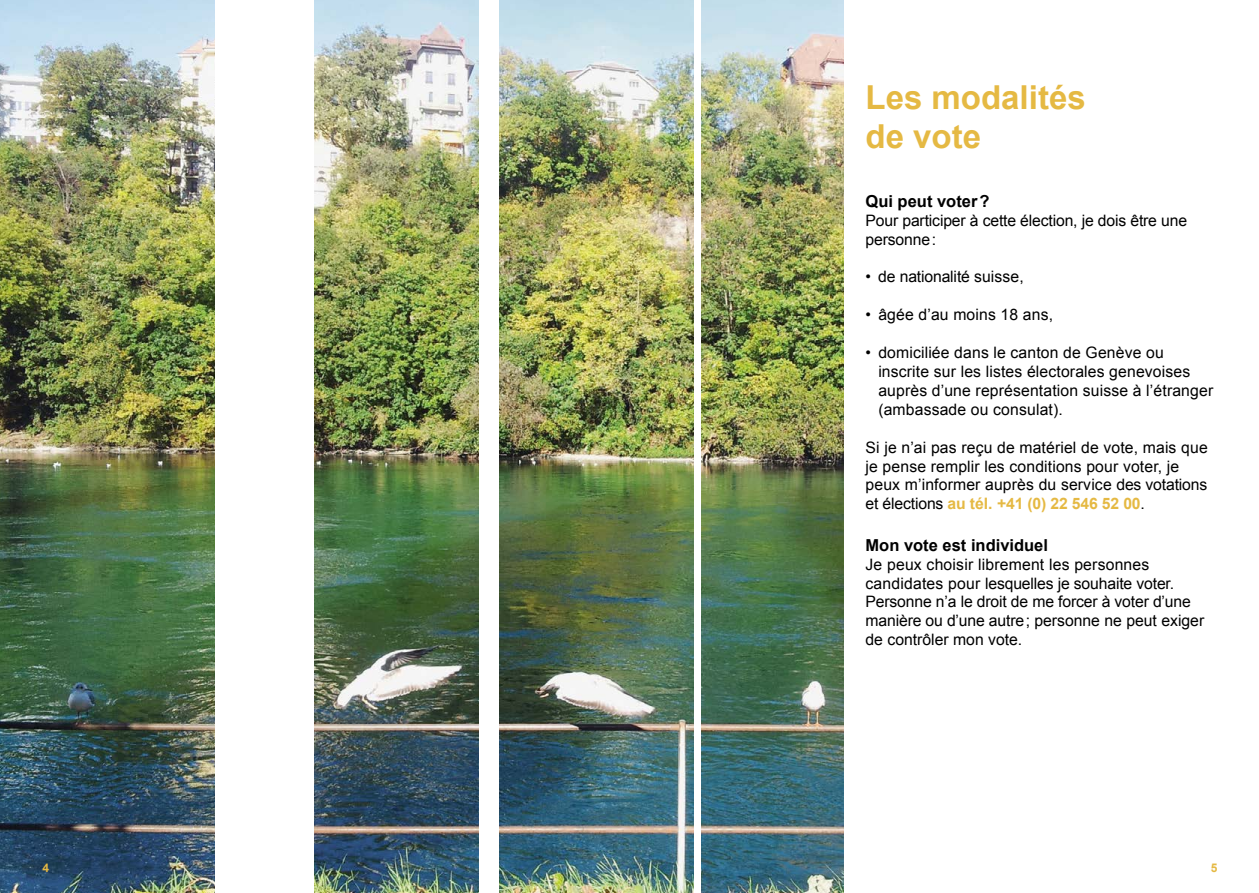
<style>
.page{position:relative;width:1259px;height:893px;background:#fff}
.page>*{position:absolute;margin:0;border:0;box-sizing:border-box;transform-origin:0 0}
.t1{font:700 33px/39px "Arial";color:#e5b943}
.t2{font:700 16.5px "Arial";color:#000}
.t3{font:15.75px/18.9px "Arial";letter-spacing:.01em;color:#000}
.t4{font:15.75px/18.9px "Arial";letter-spacing:-.01em;color:#000}
.t5{font:700 12px "Arial";color:#e5b943}
.s1{font-weight:700;color:#e5b943}
</style>
<div class="page">
<img style="left:0;top:0;width:215px;height:893px">
<img style="left:315px;top:0;width:163px;height:893px">
<img style="left:500px;top:0;width:193px;height:893px">
<img style="left:702px;top:0;width:141px;height:893px">
<h1 class="t1" style="left:865px;top:79px;width:222px">Les modalités de vote</h1>
<p class="t2" style="left:865px;top:190px;width:125px">Qui peut voter?</p>
<p class="t4" style="left:865px;top:211px;width:323px">Pour participer à cette élection, je dois être une personne:</p>
<p class="t4" style="left:865px;top:268px;width:160px">• de nationalité suisse,</p>
<p class="t3" style="left:865px;top:305px;width:189px">• âgée d’au moins 18 ans,</p>
<p class="t3" style="left:878px;top:343px;width:336px;text-indent:-13px">• domiciliée dans le canton de Genève ou inscrite sur les listes électorales genevoises auprès d’une représentation suisse à l’étranger (ambassade ou consulat).</p>
<p class="t3" style="left:865px;top:438px;width:344px">Si je n’ai pas reçu de matériel de vote, mais que je pense remplir les conditions pour voter, je peux m’informer auprès du service des votations et élections <span class="s1">au tél. +41 (0) 22 546 52 00</span>.</p>
<p class="t2" style="left:865px;top:534px;width:184px">Mon vote est individuel</p>
<p class="t3" style="left:865px;top:555px;width:340px">Je peux choisir librement les personnes candidates pour lesquelles je souhaite voter.<br>Personne n’a le droit de me forcer à voter d’une manière ou d’une autre; personne ne peut exiger de contrôler mon vote.</p>
<p class="t5" style="left:43px;top:860px;width:8px">4</p>
<p class="t5" style="left:1210px;top:860px;width:8px">5</p>
</div>
